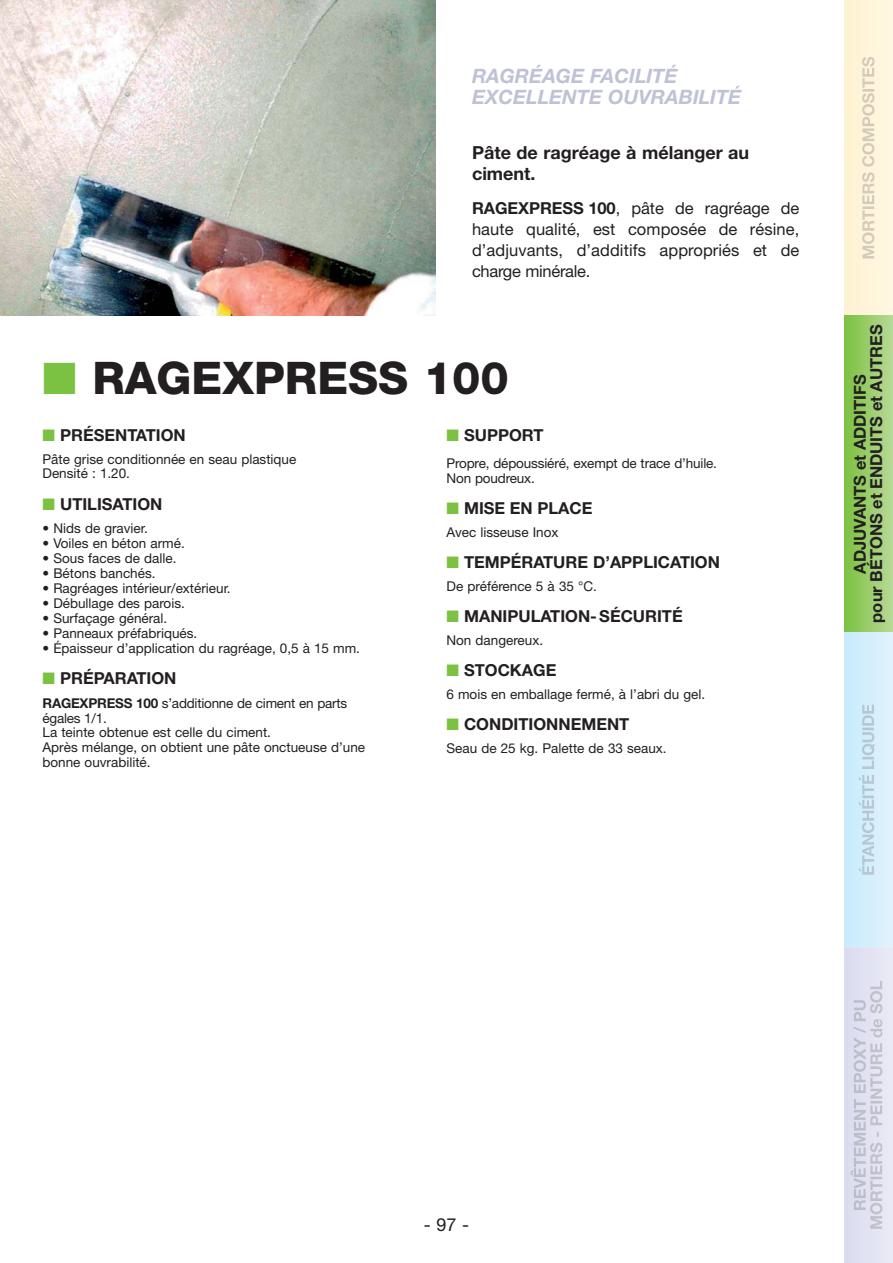
<style>
.page{position:relative;width:893px;height:1263px;background:#fff}
.page>*{position:absolute;margin:0;border:0;box-sizing:border-box;transform-origin:0 0}
.t1{font:800 45px "Helvetica Neue";color:#231f20}
.t2{font:italic 700 19.8px/21px "Helvetica Neue";color:#bfc2d6}
.t3{font:700 18px/21px "Helvetica Neue";color:#231f20}
.t4{font:18px "Helvetica Neue";color:#231f20}
.t5{font:700 16.5px/16.5px "Helvetica Neue";color:#231f20;text-align:center}
.t6{font:16.5px/21px "Helvetica Neue";letter-spacing:.005em;color:#231f20;text-align:justify}
.t7{font:13.5px/14.9px "Helvetica Neue";color:#231f20}
.s1{font-weight:700}
.s2{color:#7bc142}
</style>
<div class="page">
<div style="left:844px;top:316px;width:49px;height:315px;background:linear-gradient(to right,#7cc140,#b7d996)"></div>
<svg style="left:844px;top:0;width:49px;height:316px;background:#fbf1d7"></svg>
<svg style="left:844px;top:631px;width:49px;height:632px;background:#d6e3f1"></svg>
<img style="left:0;top:0;width:435px;height:316px">
<h2 class="t2" style="left:472px;top:67px;width:271px">RAGRÉAGE FACILITÉ<br>EXCELLENTE OUVRABILITÉ</h2>
<h3 class="t3" style="left:472px;top:144px;width:279px">Pâte de ragréage à mélanger au ciment.</h3>
<p class="t6" style="left:472px;top:199px;width:329px"><span class="s1">RAGEXPRESS 100</span>, pâte de ragréage de haute qualité, est composée de résine, d’adjuvants, d’additifs appropriés et de charge minérale.</p>
<h1 class="t1" style="left:43px;top:361px;width:468px"><span class="s2">■</span> RAGEXPRESS 100</h1>
<p class="t5" style="left:43px;top:429px;width:145px"><span class="s2">■</span> PRÉSENTATION</p>
<p class="t7" style="left:43px;top:453px;width:255px;line-height:14.2px">Pâte grise conditionnée en seau plastique<br>Densité : 1.20.</p>
<p class="t5" style="left:43px;top:497px;width:121px"><span class="s2">■</span> UTILISATION</p>
<p class="t7" style="left:43px;top:522px;width:107px">• Nids de gravier.</p>
<p class="t7" style="left:43px;top:537px;width:144px">• Voiles en béton armé.</p>
<p class="t7" style="left:43px;top:552px;width:135px">• Sous faces de dalle.</p>
<p class="t7" style="left:43px;top:567px;width:115px">• Bétons banchés.</p>
<p class="t7" style="left:43px;top:582px;width:190px">• Ragréages intérieur/extérieur.</p>
<p class="t7" style="left:43px;top:597px;width:144px">• Débullage des parois.</p>
<p class="t7" style="left:43px;top:612px;width:126px">• Surfaçage général.</p>
<p class="t7" style="left:43px;top:627px;width:156px">• Panneaux préfabriqués.</p>
<p class="t7" style="left:43px;top:642px;width:319px">• Épaisseur d’application du ragréage, 0,5 à 15 mm.</p>
<p class="t5" style="left:43px;top:672px;width:136px"><span class="s2">■</span> PRÉPARATION</p>
<p class="t7" style="left:43px;top:697px;width:324px"><span class="s1">RAGEXPRESS 100</span> s’additionne de ciment en parts égales 1/1.<br>La teinte obtenue est celle du ciment.<br>Après mélange, on obtient une pâte onctueuse d’une bonne ouvrabilité.</p>
<p class="t5" style="left:446px;top:429px;width:99px"><span class="s2">■</span> SUPPORT</p>
<p class="t7" style="left:446px;top:458px;width:272px;line-height:14.2px">Propre, dépoussiéré, exempt de trace d’huile.<br>Non poudreux.</p>
<p class="t5" style="left:446px;top:501px;width:147px"><span class="s2">■</span> MISE EN PLACE</p>
<p class="t7" style="left:446px;top:526px;width:113px">Avec lisseuse Inox</p>
<p class="t5" style="left:446px;top:555px;width:275px"><span class="s2">■</span> TEMPÉRATURE D’APPLICATION</p>
<p class="t7" style="left:446px;top:580px;width:152px">De préférence 5 à 35 °C.</p>
<p class="t5" style="left:446px;top:609px;width:238px"><span class="s2">■</span> MANIPULATION- SÉCURITÉ</p>
<p class="t7" style="left:446px;top:634px;width:98px">Non dangereux.</p>
<p class="t5" style="left:446px;top:663px;width:111px"><span class="s2">■</span> STOCKAGE</p>
<p class="t7" style="left:446px;top:688px;width:260px">6 mois en emballage fermé, à l’abri du gel.</p>
<p class="t5" style="left:446px;top:717px;width:184px"><span class="s2">■</span> CONDITIONNEMENT</p>
<p class="t7" style="left:446px;top:742px;width:222px">Seau de 25 kg. Palette de 33 seaux.</p>
<p class="t5" style="left:853px;top:623px;width:299px;rotate:-90deg">ADJUVANTS et ADDITIFS<br>pour BÉTONS et ENDUITS et AUTRES</p>
<h3 class="t4" style="left:424px;top:1218px;width:47px">- 97 -</h3>
</div>
